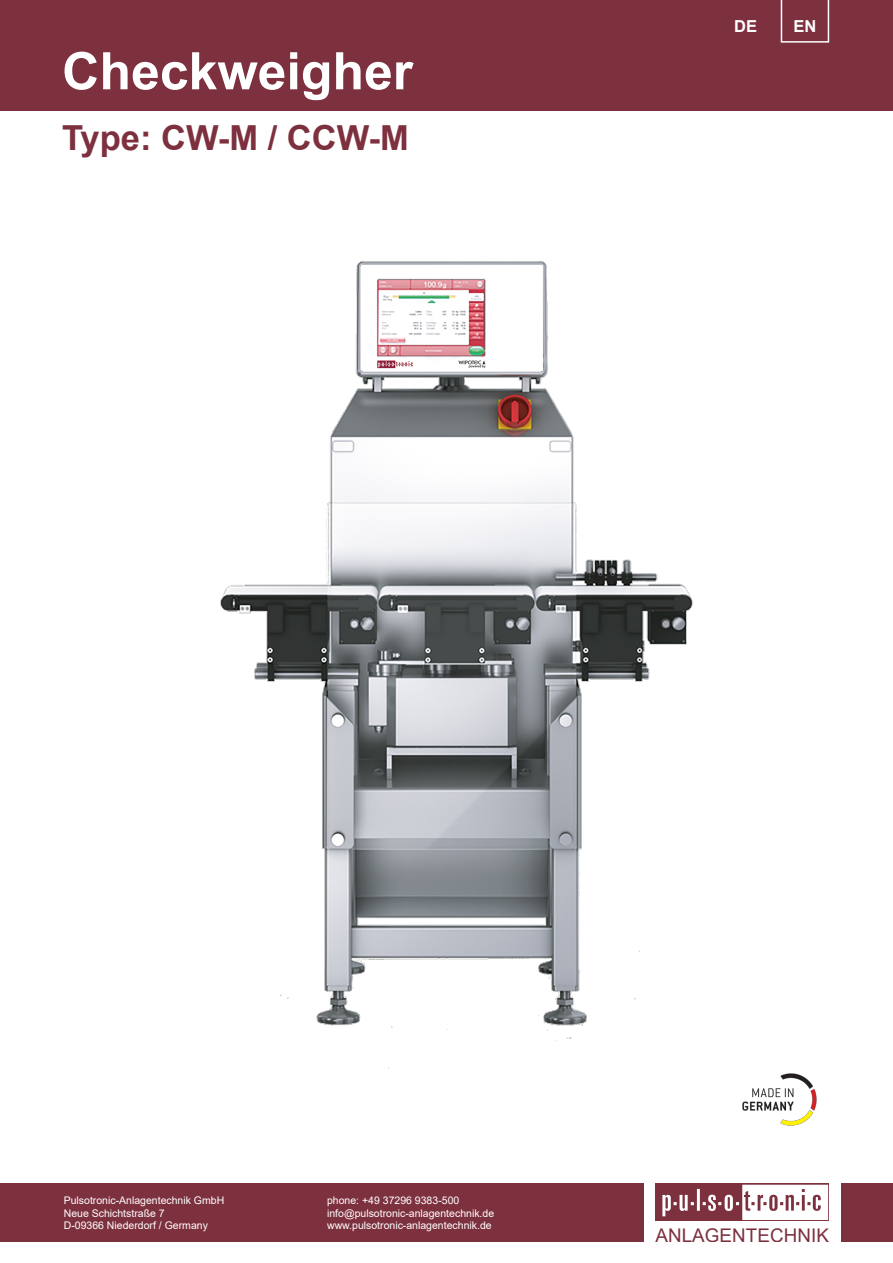
<style>
.page{position:relative;width:893px;height:1263px;background:#fff}
.page>*{position:absolute;margin:0;border:0;box-sizing:border-box;transform-origin:0 0}
.t1{font:700 51.75px "Arial";color:#fff}
.t2{font:700 34.5px "Arial";color:#7d303e}
.t3{font:18.75px "Arial";letter-spacing:.005em;color:#7d303e}
.t4{font:700 16.5px "Arial";color:#fff}
.t5{font:10.5px/12.6px "Arial";color:#fff}
</style>
<div class="page">
<div style="left:655px;top:1184px;width:174px;height:37px;background:#7d303e"></div>
<svg style="left:662px;top:1185px;width:166px;height:35px"></svg>
<div style="left:0;top:0;width:893px;height:111px;background:#7d303e"></div>
<svg style="left:781px;top:0;width:48px;height:43px"></svg>
<div style="left:841px;top:1183px;width:52px;height:59px;background:#7d303e"></div>
<div style="left:0;top:1183px;width:643px;height:59px;background:#7d303e"></div>
<img style="left:742px;top:1074px;width:75px;height:51px">
<img style="left:220px;top:260px;width:473px;height:809px">
<h1 class="t1" style="left:62px;top:35px;width:352px">Checkweigher</h1>
<h2 class="t2" style="left:62px;top:113px;width:348px">Type: CW-M / CCW-M</h2>
<h3 class="t4" style="left:734px;top:15px;width:24px">DE</h3>
<h3 class="t4" style="left:793px;top:15px;width:24px">EN</h3>
<p class="t5" style="left:64px;top:1194px;width:162px">Pulsotronic-Anlagentechnik GmbH<br>Neue Schichtstraße 7<br>D-09366 Niederdorf / Germany</p>
<p class="t5" style="left:327px;top:1194px;width:169px">phone: +49 37296 9383-500 info@pulsotronic-anlagentechnik.de www.pulsotronic-anlagentechnik.de</p>
<h3 class="t3" style="left:655px;top:1222px;width:175px">ANLAGENTECHNIK</h3>
</div>
